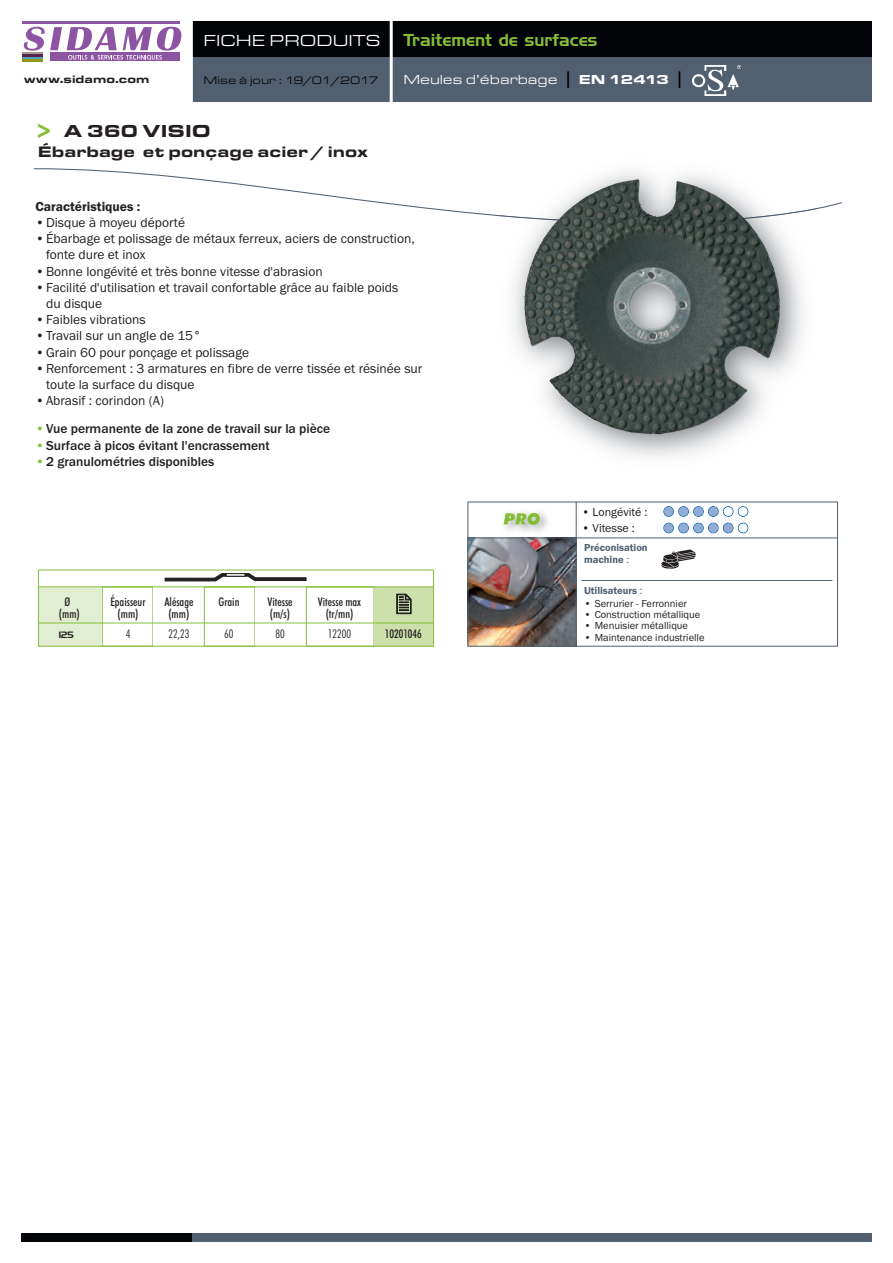
<style>
.page{position:relative;width:893px;height:1263px;background:#fff}
.page>*{position:absolute;margin:0;border:0;box-sizing:border-box;transform-origin:0 0}
.t1{font:18px "Eurostar Black Extended";color:#231f20}
.t2{font:16.8px "Handel Gothic BT";color:#85bd3b}
.t3{font:16.5px "Eurostar Regular Extended";color:#fff}
.t4{font:15.75px "Eurostar Black Extended";color:#231f20}
.t5{font:13.5px/16.2px "Franklin Gothic";color:#231f20}
.t6{font:500 13.5px "Franklin Gothic";color:#231f20}
.t7{font:13.5px "Eurostar Regular Extended";color:#fff}
.t8{font:600 13.5px "Franklin Gothic";color:#231f20}
.t9{font:500 condensed 12px "Futura BT";color:#231f20}
.t10{font:12px "Franklin Gothic";color:#231f20}
.t11{font:300 condensed 12px "Futura BT";color:#231f20}
.t12{font:11.25px "Eurostar Regular Extended";color:#010307}
.t13{font:11.25px "Eurostar Black Extended";color:#231f20}
.t14{font:10.5px "Franklin Gothic";color:#231f20}
.t15{font:600 10.5px/12px "Franklin Gothic";color:#516071}
.t16{font:9px "Handel Gothic BT";color:#231f20}
.s1{font-size:27px;color:#85bd3b}
.s2{font-family:"Handel Gothic BT";font-size:16.5px;color:#010307}
.s3{font-family:"Eurostar Black Extended"}
.s4{font-weight:400;color:#85bd3b}
.s5{font-weight:400}
</style>
<div class="page">
<div style="left:191px;top:21px;width:681px;height:47px;background:#010307"></div>
<div style="left:191px;top:57px;width:681px;height:45px;background:#516071"></div>
<div style="left:191px;top:1233px;width:681px;height:9px;background:#516071"></div>
<div style="left:21px;top:1233px;width:170px;height:9px;background:#010307"></div>
<img style="left:692px;top:66px;width:48px;height:30px">
<hr style="left:390px;top:21px;width:3px;height:81px;background:#fff">
<hr style="left:190px;top:21px;width:3px;height:81px;background:#fff">
<svg style="left:34px;top:168px;width:808px;height:49px"></svg>
<img style="left:513px;top:223px;width:291px;height:235px">
<img style="left:500px;top:168px;width:318px;height:40px">
<img style="left:500px;top:208px;width:318px;height:15px">
<img style="left:630px;top:179px;width:144px;height:150px">
<img style="left:503px;top:522px;width:7px;height:9px">
<img style="left:510px;top:512px;width:44px;height:26px">
<img style="left:522px;top:512px;width:7px;height:25px">
<svg style="left:504px;top:513px;width:36px;height:12px"></svg>
<img style="left:470px;top:539px;width:106px;height:105px">
<div style="left:468px;top:502px;width:370px;height:144px;border:1px solid #516071"></div>
<hr style="left:576px;top:502px;width:1px;height:144px;background:#516071">
<hr style="left:581px;top:580px;width:251px;height:1px;background:#516071">
<svg style="left:661px;top:549px;width:35px;height:20px"></svg>
<div style="left:664px;top:507px;width:9px;height:9px;background:#93acd6;border-radius:50%"></div>
<div style="left:663px;top:506px;width:11px;height:11px;border:2px solid #0161aa;border-radius:50%"></div>
<div style="left:679px;top:507px;width:9px;height:9px;background:#93acd6;border-radius:50%"></div>
<div style="left:678px;top:506px;width:11px;height:11px;border:2px solid #0161aa;border-radius:50%"></div>
<div style="left:694px;top:507px;width:9px;height:9px;background:#93acd6;border-radius:50%"></div>
<div style="left:693px;top:506px;width:11px;height:11px;border:2px solid #0161aa;border-radius:50%"></div>
<div style="left:709px;top:507px;width:9px;height:9px;background:#93acd6;border-radius:50%"></div>
<div style="left:708px;top:506px;width:11px;height:11px;border:2px solid #0161aa;border-radius:50%"></div>
<div style="left:723px;top:506px;width:10px;height:11px;border:2px solid #0161aa;border-radius:50%"></div>
<div style="left:738px;top:506px;width:10px;height:11px;border:2px solid #0161aa;border-radius:50%"></div>
<div style="left:664px;top:523px;width:9px;height:9px;background:#93acd6;border-radius:50%"></div>
<div style="left:663px;top:523px;width:11px;height:10px;border:2px solid #0161aa;border-radius:50%"></div>
<div style="left:679px;top:523px;width:9px;height:9px;background:#93acd6;border-radius:50%"></div>
<div style="left:678px;top:523px;width:11px;height:10px;border:2px solid #0161aa;border-radius:50%"></div>
<div style="left:694px;top:523px;width:9px;height:9px;background:#93acd6;border-radius:50%"></div>
<div style="left:693px;top:523px;width:11px;height:10px;border:2px solid #0161aa;border-radius:50%"></div>
<div style="left:709px;top:523px;width:9px;height:9px;background:#93acd6;border-radius:50%"></div>
<div style="left:708px;top:523px;width:11px;height:10px;border:2px solid #0161aa;border-radius:50%"></div>
<div style="left:724px;top:523px;width:9px;height:9px;background:#93acd6;border-radius:50%"></div>
<div style="left:723px;top:523px;width:10px;height:10px;border:2px solid #0161aa;border-radius:50%"></div>
<div style="left:738px;top:523px;width:10px;height:10px;border:2px solid #0161aa;border-radius:50%"></div>
<hr style="left:468px;top:538px;width:370px;height:1px;background:#516071">
<svg style="left:165px;top:573px;width:141px;height:8px"></svg>
<div style="left:226px;top:573px;width:19px;height:3px;border:1px solid #231f20"></div>
<div style="left:102px;top:587px;width:51px;height:59px;border:1px solid #85bd3b"></div>
<div style="left:38px;top:587px;width:64px;height:59px;background:#e2eed2"></div>
<div style="left:204px;top:587px;width:51px;height:59px;border:1px solid #85bd3b"></div>
<div style="left:374px;top:587px;width:60px;height:59px;background:#cce0ab"></div>
<svg style="left:396px;top:594px;width:16px;height:20px"></svg>
<hr style="left:38px;top:623px;width:396px;height:1px;background:#85bd3b">
<hr style="left:38px;top:587px;width:396px;height:1px;background:#85bd3b">
<hr style="left:23px;top:22px;width:157px;height:2px;background:#8c54a2">
<div style="left:50px;top:53px;width:130px;height:8px;background:#8c54a2"></div>
<svg style="left:23px;top:27px;width:158px;height:33px"></svg>
<hr style="left:23px;top:53px;width:20px;height:2px;background:#a5978a">
<hr style="left:23px;top:55px;width:20px;height:2px;background:#552350">
<hr style="left:23px;top:57px;width:20px;height:2px;background:#539db5">
<hr style="left:23px;top:59px;width:20px;height:2px;background:#92991a">
<p class="t13" style="left:24px;top:72px;width:127px">www.sidamo.com</p>
<p class="t3" style="left:203px;top:30px;width:178px">FICHE PRODUITS</p>
<p class="t12" style="left:203px;top:73px;width:177px">Mise à jour : 19/01/2017</p>
<h1 class="t1" style="left:31px;top:120px;width:181px"><span class="s1">&gt;</span> A 360 VISIO</h1>
<p class="t4" style="left:38px;top:142px;width:332px">Ébarbage et ponçage acier / inox</p>
<p class="t2" style="left:403px;top:30px;width:196px">Traitement de surfaces</p>
<p class="t7" style="left:403px;top:71px;width:282px">Meules d’ébarbage <span class="s2">|</span> <span class="s3">EN 12413</span> <span class="s2">|</span></p>
<p class="t8" style="left:36px;top:198px;width:106px">Caractéristiques :</p>
<p class="t5" style="left:36px;top:214px;width:151px">•Disque à moyeu déporté</p>
<p class="t5" style="left:46px;top:230px;width:370px;text-indent:-11px">•Ébarbage et polissage de métaux ferreux, aciers de construction, fonte dure et inox</p>
<p class="t5" style="left:36px;top:263px;width:289px">•Bonne longévité et très bonne vitesse d'abrasion</p>
<p class="t5" style="left:46px;top:279px;width:354px;text-indent:-11px">•Facilité d'utilisation et travail confortable grâce au faible poids du disque</p>
<p class="t5" style="left:36px;top:311px;width:112px">•Faibles vibrations</p>
<p class="t5" style="left:36px;top:328px;width:167px">•Travail sur un angle de 15°</p>
<p class="t5" style="left:36px;top:344px;width:215px">•Grain 60 pour ponçage et polissage</p>
<p class="t5" style="left:46px;top:360px;width:378px;text-indent:-11px">•Renforcement : 3 armatures en fibre de verre tissée et résinée sur toute la surface du disque</p>
<p class="t5" style="left:36px;top:392px;width:130px">•Abrasif : corindon (A)</p>
<p class="t6" style="left:36px;top:421px;width:296px"><span class="s4">•</span>Vue permanente de la zone de travail sur la pièce</p>
<p class="t6" style="left:36px;top:437px;width:236px"><span class="s4">•</span>Surface à picos évitant l'encrassement</p>
<p class="t6" style="left:36px;top:453px;width:180px"><span class="s4">•</span>2 granulométries disponibles</p>
<p class="t9" style="left:64px;top:595px;width:7px">Ø</p>
<p class="t9" style="left:110px;top:595px;width:37px">Épaisseur</p>
<p class="t9" style="left:164px;top:595px;width:31px">Alésage</p>
<p class="t9" style="left:218px;top:595px;width:23px">Grain</p>
<p class="t9" style="left:267px;top:595px;width:27px">Vitesse</p>
<p class="t9" style="left:318px;top:595px;width:45px">Vitesse max</p>
<p class="t9" style="left:59px;top:607px;width:22px">(mm)</p>
<p class="t9" style="left:118px;top:607px;width:22px">(mm)</p>
<p class="t9" style="left:168px;top:607px;width:22px">(mm)</p>
<p class="t9" style="left:270px;top:607px;width:22px">(m/s)</p>
<p class="t9" style="left:326px;top:607px;width:29px">(tr/mn)</p>
<p class="t16" style="left:59px;top:629px;width:16px">125</p>
<p class="t11" style="left:126px;top:626px;width:6px">4</p>
<p class="t11" style="left:168px;top:626px;width:22px">22,23</p>
<p class="t11" style="left:224px;top:626px;width:11px">60</p>
<p class="t11" style="left:275px;top:626px;width:11px">80</p>
<p class="t11" style="left:328px;top:626px;width:25px">12200</p>
<p class="t9" style="left:385px;top:626px;width:38px">10201046</p>
<p class="t10" style="left:582px;top:504px;width:67px">• Longévité :</p>
<p class="t10" style="left:582px;top:521px;width:54px">• Vitesse :</p>
<p class="t15" style="left:584px;top:541px;width:65px">Préconisation machine <span class="s5">:</span></p>
<p class="t14" style="left:584px;top:597px;width:104px">• Serrurier - Ferronnier</p>
<p class="t14" style="left:584px;top:608px;width:118px">• Construction métallique</p>
<p class="t14" style="left:584px;top:620px;width:105px">• Menuisier métallique</p>
<p class="t14" style="left:584px;top:631px;width:122px">• Maintenance industrielle</p>
<p class="t15" style="left:584px;top:584px;width:60px">Utilisateurs <span class="s5">:</span></p>
</div>
